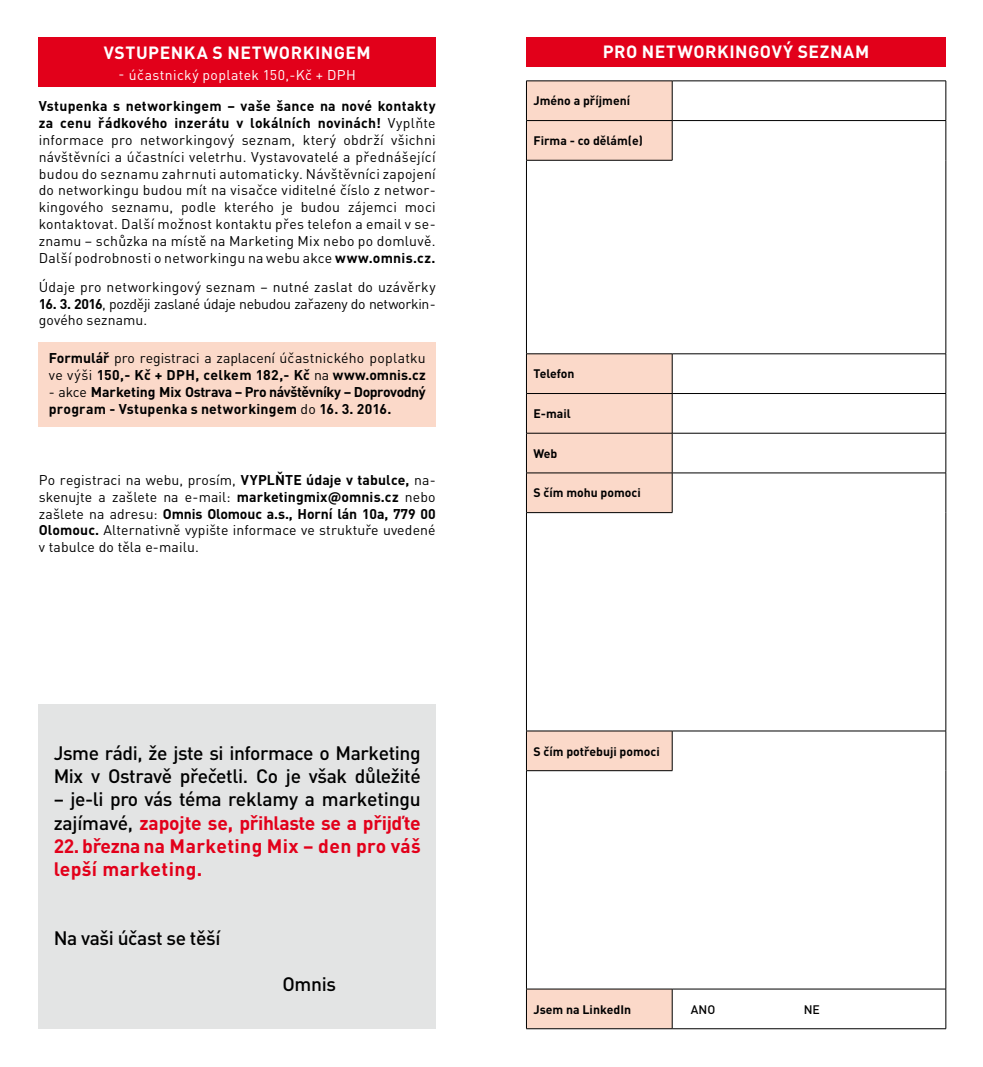
<style>
.page{position:relative;width:983px;height:1067px;background:#fff}
.page>*{position:absolute;margin:0;border:0;box-sizing:border-box;transform-origin:0 0}
.t1{font:500 19.25px/23.1px "DIN Pro";letter-spacing:-.02em;color:#000}
.t2{font:700 19.25px/23.1px "DIN Pro";letter-spacing:.02em;color:#e2001a}
.t3{font:700 17.5px "DIN Pro";letter-spacing:.03em;color:#fff}
.t4{font:14px/16.8px "DIN Pro";letter-spacing:.01em;color:#000;text-align:justify}
.t5{font:700 14px/16.8px "DIN Pro";color:#000}
.t6{font:14px/16.8px "DIN Pro";letter-spacing:-.02em;color:#000}
.t7{font:14px "DIN Pro";letter-spacing:.03em;color:#fff}
.t8{font:700 12.25px "DIN Pro";color:#000}
.t9{font:500 12.25px "DIN Pro";color:#000}
.s1{font-weight:700}
.s2{font-weight:400}
.s3{font-weight:700;color:#e2001a}
</style>
<div class="page">
<div style="left:39px;top:704px;width:397px;height:325px;background:#e3e4e4"></div>
<div style="left:38px;top:342px;width:397px;height:84px;background:#fbd9c9"></div>
<div style="left:38px;top:37px;width:397px;height:50px;background:#e2001a"></div>
<svg style="left:527px;top:82px;width:145px;height:946px"></svg>
<hr style="left:526px;top:81px;width:146px;height:1px;background:#000">
<hr style="left:526px;top:81px;width:1px;height:39px;background:#000">
<hr style="left:672px;top:81px;width:273px;height:1px;background:#000">
<hr style="left:671px;top:81px;width:1px;height:39px;background:#000">
<hr style="left:945px;top:81px;width:1px;height:39px;background:#000">
<hr style="left:526px;top:120px;width:146px;height:1px;background:#000">
<hr style="left:526px;top:121px;width:1px;height:39px;background:#000">
<hr style="left:672px;top:120px;width:273px;height:1px;background:#000">
<hr style="left:671px;top:121px;width:1px;height:39px;background:#000">
<hr style="left:945px;top:121px;width:1px;height:39px;background:#000">
<hr style="left:526px;top:160px;width:146px;height:1px;background:#000">
<hr style="left:526px;top:160px;width:1px;height:193px;background:#000">
<hr style="left:945px;top:160px;width:1px;height:193px;background:#000">
<hr style="left:526px;top:353px;width:146px;height:1px;background:#000">
<hr style="left:526px;top:354px;width:1px;height:39px;background:#000">
<hr style="left:672px;top:353px;width:273px;height:1px;background:#000">
<hr style="left:671px;top:354px;width:1px;height:39px;background:#000">
<hr style="left:945px;top:354px;width:1px;height:39px;background:#000">
<hr style="left:526px;top:393px;width:146px;height:1px;background:#000">
<hr style="left:526px;top:394px;width:1px;height:39px;background:#000">
<hr style="left:672px;top:393px;width:273px;height:1px;background:#000">
<hr style="left:671px;top:394px;width:1px;height:39px;background:#000">
<hr style="left:945px;top:394px;width:1px;height:39px;background:#000">
<hr style="left:526px;top:433px;width:146px;height:1px;background:#000">
<hr style="left:672px;top:433px;width:273px;height:1px;background:#000">
<hr style="left:671px;top:433px;width:1px;height:40px;background:#000">
<hr style="left:671px;top:731px;width:1px;height:39px;background:#000">
<hr style="left:671px;top:989px;width:1px;height:39px;background:#000">
<hr style="left:526px;top:433px;width:1px;height:40px;background:#000">
<hr style="left:945px;top:433px;width:1px;height:40px;background:#000">
<hr style="left:526px;top:731px;width:1px;height:39px;background:#000">
<hr style="left:945px;top:731px;width:1px;height:39px;background:#000">
<hr style="left:526px;top:771px;width:1px;height:217px;background:#000">
<hr style="left:945px;top:770px;width:1px;height:218px;background:#000">
<hr style="left:526px;top:989px;width:1px;height:39px;background:#000">
<hr style="left:945px;top:989px;width:1px;height:39px;background:#000">
<hr style="left:526px;top:730px;width:146px;height:1px;background:#000">
<hr style="left:672px;top:730px;width:273px;height:1px;background:#000">
<hr style="left:526px;top:770px;width:146px;height:1px;background:#000">
<hr style="left:526px;top:513px;width:1px;height:217px;background:#000">
<hr style="left:945px;top:512px;width:1px;height:218px;background:#000">
<hr style="left:526px;top:472px;width:146px;height:1px;background:#000">
<hr style="left:526px;top:473px;width:1px;height:39px;background:#000">
<hr style="left:672px;top:472px;width:273px;height:1px;background:#000">
<hr style="left:671px;top:473px;width:1px;height:39px;background:#000">
<hr style="left:945px;top:473px;width:1px;height:39px;background:#000">
<hr style="left:526px;top:512px;width:146px;height:1px;background:#000">
<hr style="left:526px;top:988px;width:146px;height:1px;background:#000">
<hr style="left:672px;top:988px;width:273px;height:1px;background:#000">
<hr style="left:526px;top:1028px;width:146px;height:1px;background:#000">
<hr style="left:672px;top:1028px;width:273px;height:1px;background:#000">
<div style="left:526px;top:37px;width:419px;height:30px;background:#e2001a"></div>
<p class="t3" style="left:104px;top:41px;width:45px">Vstupenk</p>
<p class="t3" style="left:197px;top:41px;width:137px">a s networkingem</p>
<p class="t7" style="left:118px;top:66px;width:239px">- účastnický poplatek 150,-Kč + DPH</p>
<p class="t4" style="left:39px;top:97px;width:398px"><span class="s1">Vstupenka s networkingem – vaše šance na nové kontakty za cenu řádkového inzerátu v lokálních novinách!</span> Vyplňte informace pro networkingový seznam, který obdrží všichni návštěvníci a účastníci veletrhu. Vystavovatelé a přednášející budou do seznamu zahrnuti automaticky. Návštěvníci zapojení do networkingu budou mít na visačce viditelné číslo z networ&shy;kingového seznamu, podle kterého je budou zájemci moci kontaktovat. Další možnost kontaktu přes telefon a email v se&shy;znamu – schůzka na místě na Marketing Mix nebo po domluvě.<br>Další podrobnosti o networkingu na webu akce <span class="s1">www.omnis.cz.</span></p>
<p class="t4" style="left:39px;top:278px;width:398px">Údaje pro networkingový seznam – nutné zaslat do uzávěrky</p>
<p class="t6" style="left:39px;top:294px;width:398px"><span class="s1">16. 3. 2016</span>, později zaslané údaje nebudou zařazeny do networkin&shy;gového seznamu.</p>
<p class="t4" style="left:49px;top:349px;width:378px"><span class="s1">Formulář</span> pro registraci a zaplacení účastnického poplatku ve výši <span class="s1">150,- Kč + DPH, celkem 182,- Kč</span> na <span class="s1">www.omnis.cz</span></p>
<p class="t5" style="left:49px;top:383px;width:378px"><span class="s2">- akce</span> Marketing Mix Ostrava – Pro návštěvníky – Doprovodný program - Vstupenka s networkingem <span class="s2">do</span> 16. 3. 2016.</p>
<p class="t4" style="left:39px;top:471px;width:398px">Po registraci na webu, prosím, <span class="s1">VYPLŇTE údaje v tabulce,</span> na&shy;skenujte a zašlete na e-mail: <span class="s1">marketingmix@omnis.cz</span> nebo zašlete na adresu: <span class="s1">Omnis Olomouc a.s., Horní lán 10a, 779 00<br>Olomouc.</span> Alternativně vypište informace ve struktuře uvedené v tabulce do těla e-mailu.</p>
<h1 class="t1" style="left:54px;top:741px;width:368px">Jsme rádi, že jste si informace o Marketing<br>Mix v Ostravě přečetli. Co je však důležité</h1>
<h1 class="t1" style="left:54px;top:787px;width:368px">– je-li pro vás téma reklamy a marketingu zajímavé, <span class="s3">zapojte se, přihlaste se a přijďte</span></h1>
<h1 class="t2" style="left:54px;top:833px;width:368px">22. března na Marketing Mix – den pro váš lepší marketing.</h1>
<h1 class="t1" style="left:54px;top:925px;width:168px">Na vaši účast se těší</h1>
<h1 class="t1" style="left:282px;top:972px;width:55px">Omnis</h1>
<p class="t3" style="left:602px;top:40px;width:145px">pro networkingo</p>
<p class="t3" style="left:771px;top:40px;width:96px">vý seznam</p>
<p class="t8" style="left:533px;top:93px;width:98px">Jméno a příjmení</p>
<p class="t8" style="left:533px;top:132px;width:111px">Firma - co dělám(e)</p>
<p class="t8" style="left:533px;top:365px;width:42px">Telefon</p>
<p class="t8" style="left:533px;top:405px;width:39px">E-mail</p>
<p class="t8" style="left:533px;top:445px;width:25px">Web</p>
<p class="t8" style="left:533px;top:485px;width:109px">S čím mohu pomoci</p>
<p class="t8" style="left:533px;top:742px;width:128px">S čím potřebuji pomoci</p>
<p class="t8" style="left:533px;top:1000px;width:99px">Jsem na LinkedI n</p>
<p class="t9" style="left:690px;top:1000px;width:26px">ANO</p>
<p class="t9" style="left:803px;top:1000px;width:18px">NE</p>
</div>
